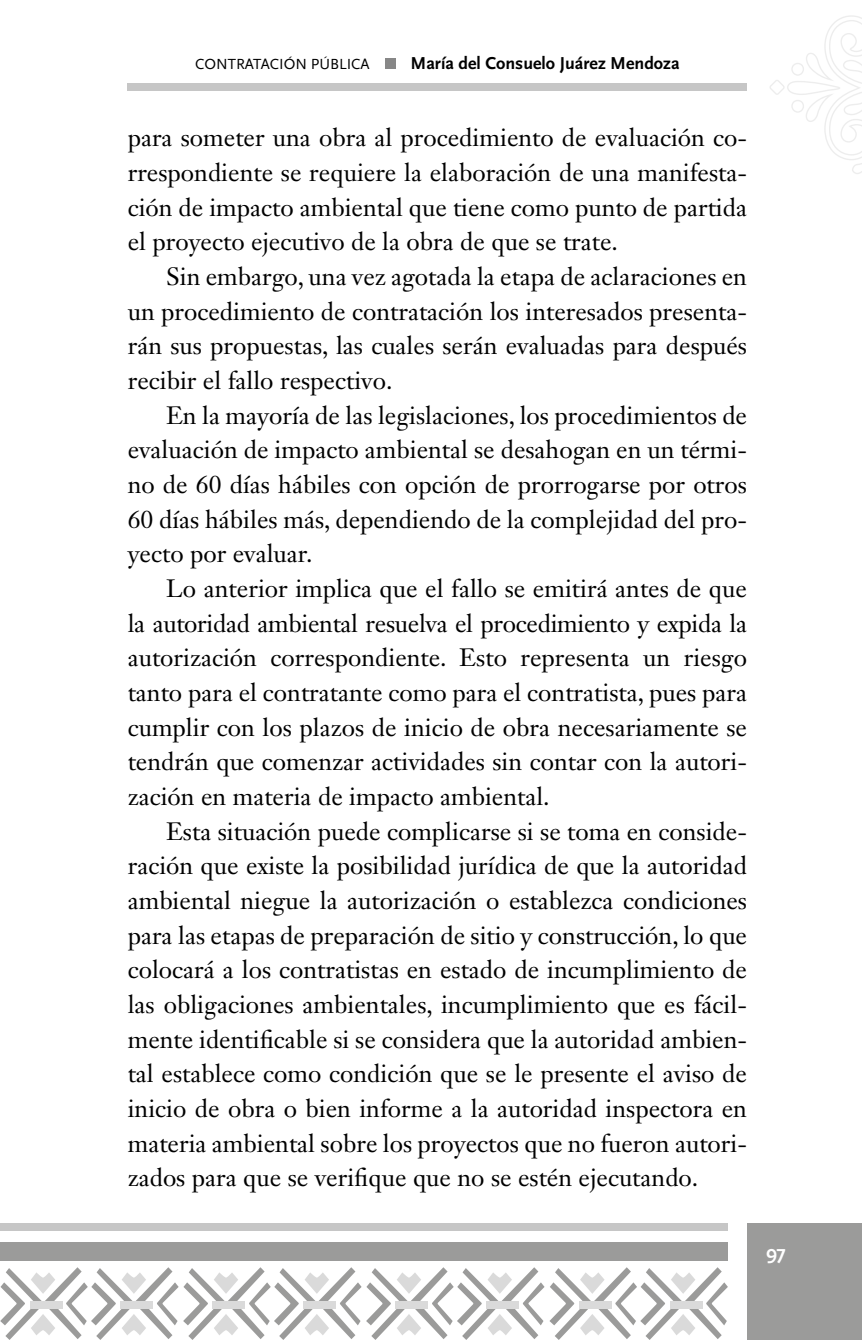
<style>
.page{position:relative;width:862px;height:1340px;background:#fff}
.page>*{position:absolute;margin:0;border:0;box-sizing:border-box;transform-origin:0 0}
.t1{font:24.75px/34.6px "Janson Text LT Std";color:#000;text-align:justify}
.t2{font:700 20.25px "Scala Sans OT";color:#fff}
.t3{font:700 18px "Scala Sans OT";color:#000}
.t4{font:15.3px "Scala Sans OT";color:#000}
</style>
<div class="page">
<div style="left:385px;top:58px;width:10px;height:11px;background:#878787"></div>
<div style="left:128px;top:83px;width:618px;height:8px;background:#c6c6c6"></div>
<svg style="left:770px;top:15px;width:91px;height:159px"></svg>
<div style="left:746px;top:1223px;width:115px;height:116px;background:#9b9b9a"></div>
<div style="left:0;top:1241px;width:727px;height:19px;background:#9b9b9a"></div>
<div style="left:0;top:1223px;width:727px;height:8px;background:#c6c6c6"></div>
<svg style="left:0;top:1267px;width:727px;height:72px"></svg>
<p class="t4" style="left:195px;top:55px;width:176px">CONTRATACIÓN PÚBLICA</p>
<p class="t3" style="left:410px;top:53px;width:270px">María del Consuelo Juárez Mendoza</p>
<p class="t1" style="left:128px;top:120px;width:620px">para someter una obra al procedimiento de evaluación co&shy;rrespondiente se requiere la elaboración de una manifesta&shy;ción de impacto ambiental que tiene como punto de partida el proyecto ejecutivo de la obra de que se trate.</p>
<p class="t1" style="left:128px;top:259px;width:620px;text-indent:38px">Sin embargo, una vez agotada la etapa de aclaraciones en un procedimiento de contratación los interesados presenta&shy;rán sus propuestas, las cuales serán evaluadas para después recibir el fallo respectivo.</p>
<p class="t1" style="left:128px;top:397px;width:620px;text-indent:38px">En la mayoría de las legislaciones, los procedimientos de evaluación de impacto ambiental se desahogan en un térmi&shy;no de 60 días hábiles con opción de prorrogarse por otros 60 días hábiles más, dependiendo de la complejidad del pro&shy;yecto por evaluar.</p>
<p class="t1" style="left:128px;top:571px;width:620px;text-indent:38px">Lo anterior implica que el fallo se emitirá antes de que la autoridad ambiental resuelva el procedimiento y expida la autorización correspondiente. Esto representa un riesgo tanto para el contratante como para el contratista, pues para cumplir con los plazos de inicio de obra necesariamente se tendrán que comenzar actividades sin contar con la autori&shy;zación en materia de impacto ambiental.</p>
<p class="t1" style="left:128px;top:813px;width:620px;text-indent:38px">Esta situación puede complicarse si se toma en conside&shy;ración que existe la posibilidad jurídica de que la autoridad ambiental niegue la autorización o establezca condiciones para las etapas de preparación de sitio y construcción, lo que colocará a los contratistas en estado de incumplimiento de las obligaciones ambientales, incumplimiento que es fácil&shy;mente identificable si se considera que la autoridad ambien&shy;tal establece como condición que se le presente el aviso de inicio de obra o bien informe a la autoridad inspectora en materia ambiental sobre los proyectos que no fueron autori&shy;zados para que se verifique que no se estén ejecutando.</p>
<p class="t2" style="left:765px;top:1240px;width:21px">97</p>
</div>
